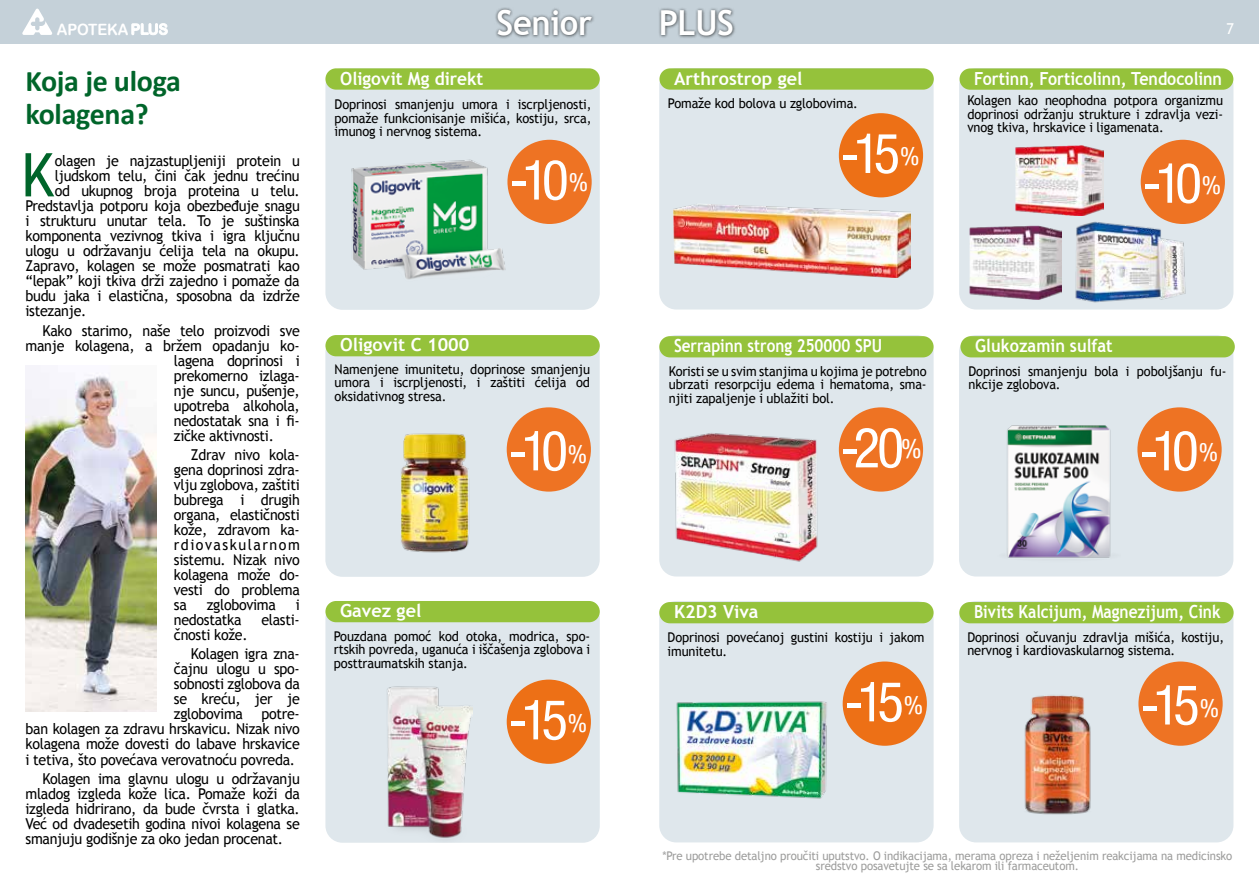
<style>
.page{position:relative;width:1259px;height:885px;background:#fff}
.page>*{position:absolute;margin:0;border:0;box-sizing:border-box;transform-origin:0 0}
.t1{font:60.3px "Trebuchet MS";color:#00652a;scale:.95 1}
.t2{font:condensed 55.5px "Helvetica Neue LT Pro";letter-spacing:-.12em;color:#fff}
.t3{font:700 34.5px "Trebuchet MS";letter-spacing:-.01em;color:#fff;scale:.95 1}
.t4{font:700 30px/33px "Calibri";letter-spacing:-.01em;color:#00652a}
.t5{font:700 18px "Trebuchet MS";color:#fff}
.t6{font:700 18px "Trebuchet MS";color:#fff;scale:.89 1}
.t7{font:700 18px "Trebuchet MS";color:#fff;scale:.86 1}
.t8{font:700 18px "Trebuchet MS";color:#fff;scale:.85 1}
.t9{font:700 18px "Trebuchet MS";color:#fff;scale:.91 1}
.t10{font:700 18px "Trebuchet MS";color:#fff;scale:.96 1}
.t11{font:15.6px "Arial Rounded MT Bold";letter-spacing:-.01em;color:#fff;scale:.95 1}
.t12{font:15px/15px "Trebuchet MS";letter-spacing:-.02em;color:#000;text-align:justify;scale:.95 1}
.t13{font:15px "Trebuchet MS";color:#fff;scale:.95 1}
.t14{font:13.5px/13.5px "Trebuchet MS";letter-spacing:-.01em;color:#000;text-align:justify;scale:.95 1}
.t15{font:12px/10.5px "Trebuchet MS";letter-spacing:-.01em;color:#9d9d9c;text-align:center;scale:.95 1}
.s1{font-size:25.5px}
</style>
<div class="page">
<div style="left:629px;top:0;width:630px;height:44px;background:#c5d1d9"></div>
<div style="left:0;top:0;width:629px;height:44px;background:#c5d1d9"></div>
<svg style="left:22px;top:9px;width:30px;height:26px"></svg>
<div style="left:659px;top:68px;width:274px;height:241px;background:#dfe7ec;border-radius:17px"></div>
<div style="left:959px;top:68px;width:274px;height:241px;background:#dfe7ec;border-radius:17px"></div>
<div style="left:659px;top:335px;width:274px;height:241px;background:#dfe7ec;border-radius:17px"></div>
<div style="left:959px;top:335px;width:274px;height:241px;background:#dfe7ec;border-radius:17px"></div>
<div style="left:659px;top:601px;width:274px;height:241px;background:#dfe7ec;border-radius:17px"></div>
<div style="left:959px;top:601px;width:274px;height:241px;background:#dfe7ec;border-radius:17px"></div>
<svg style="left:131px;top:23px;width:37px;height:13px"></svg>
<div style="left:494px;top:6px;width:242px;height:33px;background:#000;opacity:.75"></div>
<div style="left:659px;top:602px;width:274px;height:21px;background:#95c23b;border-radius:11px"></div>
<div style="left:959px;top:602px;width:274px;height:21px;background:#95c23b;border-radius:11px"></div>
<div style="left:839px;top:407px;width:84px;height:84px;background:#ee7323;border-radius:50%"></div>
<div style="left:1137px;top:407px;width:84px;height:84px;background:#ee7323;border-radius:50%"></div>
<div style="left:960px;top:336px;width:274px;height:21px;background:#95c23b;border-radius:11px"></div>
<div style="left:659px;top:68px;width:275px;height:22px;background:#95c23b;border-radius:11px"></div>
<div style="left:659px;top:336px;width:274px;height:21px;background:#95c23b;border-radius:11px"></div>
<div style="left:1138px;top:661px;width:84px;height:84px;background:#ee7323;border-radius:50%"></div>
<img style="left:1015px;top:145px;width:88px;height:70px">
<img style="left:1075px;top:220px;width:115px;height:83px">
<img style="left:969px;top:226px;width:92px;height:73px">
<div style="left:325px;top:68px;width:275px;height:242px;background:#dfe7ec;border-radius:17px"></div>
<div style="left:325px;top:335px;width:275px;height:241px;background:#dfe7ec;border-radius:17px"></div>
<div style="left:325px;top:601px;width:275px;height:241px;background:#dfe7ec;border-radius:17px"></div>
<div style="left:325px;top:68px;width:275px;height:22px;background:#95c23b;border-radius:11px"></div>
<div style="left:325px;top:335px;width:275px;height:21px;background:#95c23b;border-radius:11px"></div>
<div style="left:325px;top:601px;width:275px;height:21px;background:#95c23b;border-radius:11px"></div>
<div style="left:507px;top:407px;width:84px;height:84px;background:#ee7323;border-radius:50%"></div>
<div style="left:839px;top:113px;width:84px;height:84px;background:#ed7016;border-radius:50%"></div>
<div style="left:507px;top:679px;width:84px;height:84px;background:#ed7016;border-radius:50%"></div>
<div style="left:959px;top:68px;width:274px;height:22px;background:#95c23b;border-radius:11px"></div>
<div style="left:1140px;top:140px;width:85px;height:84px;background:#ee7323;border-radius:50%"></div>
<img style="left:1007px;top:425px;width:104px;height:133px">
<img style="left:676px;top:701px;width:151px;height:98px">
<img style="left:387px;top:686px;width:86px;height:152px">
<img style="left:673px;top:204px;width:237px;height:74px">
<img style="left:1024px;top:695px;width:67px;height:120px">
<div style="left:507px;top:140px;width:84px;height:84px;background:#ee7323;border-radius:50%"></div>
<div style="left:842px;top:661px;width:85px;height:84px;background:#ed7016;border-radius:50%"></div>
<img style="left:674px;top:433px;width:144px;height:129px">
<img style="left:351px;top:153px;width:182px;height:127px">
<img style="left:401px;top:433px;width:68px;height:120px">
<img style="left:26px;top:366px;width:131px;height:345px">
<p class="t11" style="left:57px;top:20px;width:77px">APOTEKA</p>
<h3 class="t4" style="left:26px;top:63px;width:157px">Koja je uloga kolagena?</h3>
<h1 class="t1" style="left:21px;top:139px;width:36px">K</h1>
<p class="t12" style="left:55px;top:154px;width:259px">olagen je najzastupljeniji protein u</p>
<p class="t12" style="left:55px;top:169px;width:259px">ljudskom telu, čini čak jednu trećinu</p>
<p class="t12" style="left:55px;top:184px;width:259px">od ukupnog broja proteina u telu.</p>
<p class="t12" style="left:26px;top:199px;width:290px">Predstavlja potporu koja obezbeđuje snagu</p>
<p class="t12" style="left:26px;top:214px;width:290px">i strukturu unutar tela. To je suštinska</p>
<p class="t12" style="left:26px;top:229px;width:290px">komponenta vezivnog tkiva i igra ključnu</p>
<p class="t12" style="left:26px;top:244px;width:290px">ulogu u održavanju ćelija tela na okupu.</p>
<p class="t12" style="left:26px;top:259px;width:290px">Zapravo, kolagen se može posmatrati kao</p>
<p class="t12" style="left:26px;top:274px;width:290px">“lepak” koji tkiva drži zajedno i pomaže da</p>
<p class="t12" style="left:26px;top:289px;width:290px">budu jaka i elastična, sposobna da izdrže</p>
<p class="t12" style="left:26px;top:304px;width:66px">istezanje.</p>
<p class="t12" style="left:43px;top:323px;width:272px">Kako starimo, naše telo proizvodi sve</p>
<p class="t12" style="left:26px;top:338px;width:290px">manje kolagena, a bržem opadanju ko-</p>
<p class="t12" style="left:174px;top:353px;width:134px">lagena doprinosi i</p>
<p class="t12" style="left:174px;top:368px;width:134px">prekomerno izlaga-</p>
<p class="t12" style="left:174px;top:383px;width:134px">nje suncu, pušenje,</p>
<p class="t12" style="left:174px;top:398px;width:134px">upotreba alkohola,</p>
<p class="t12" style="left:174px;top:413px;width:134px">nedostatak sna i fi-</p>
<p class="t12" style="left:174px;top:428px;width:107px">zičke aktivnosti.</p>
<p class="t12" style="left:174px;top:447px;width:134px;text-indent:17px">Zdrav nivo kola&shy;gena doprinosi zdra&shy;vlju zglobova, zaštiti bubrega i drugih organa, elastičnosti kože, zdravom ka&shy;rdiovaskularnom sistemu. Nizak nivo kolagena može do&shy;vesti do problema sa</p>
<p class="t12" style="left:207px;top:597px;width:74px">zglobovima</p>
<p class="t12" style="left:296px;top:597px;width:6px">i</p>
<p class="t12" style="left:174px;top:612px;width:73px">nedostatka</p>
<p class="t12" style="left:261px;top:612px;width:42px">elasti-</p>
<p class="t12" style="left:191px;top:625px;width:116px;line-height:19.2px;text-indent:-17px">čnosti kože.<br>Kolagen igra zna-</p>
<p class="t12" style="left:174px;top:661px;width:134px">čajnu ulogu u spo-</p>
<p class="t12" style="left:174px;top:676px;width:134px">sobnosti zglobova da</p>
<p class="t12" style="left:174px;top:691px;width:134px">se kreću, jer je</p>
<p class="t12" style="left:174px;top:706px;width:134px">zglobovima potre-</p>
<p class="t12" style="left:26px;top:721px;width:290px">ban kolagen za zdravu hrskavicu. Nizak nivo</p>
<p class="t12" style="left:26px;top:736px;width:290px">kolagena može dovesti do labave hrskavice</p>
<p class="t12" style="left:26px;top:751px;width:285px">i tetiva, što povećava verovatnoću povreda.</p>
<p class="t12" style="left:26px;top:771px;width:290px;text-indent:17px">Kolagen ima glavnu ulogu u održavanju mladog izgleda kože lica. Pomaže koži da izgleda hidrirano, da bude čvrsta i glatka.<br>Već od dvadesetih godina nivoi kolagena se smanjuju godišnje za oko jedan procenat.</p>
<h3 class="t3" style="left:496px;top:1px;width:102px">Senior</h3>
<h3 class="t3" style="left:658px;top:1px;width:81px">PLUS</h3>
<p class="t13" style="left:1226px;top:19px;width:9px">7</p>
<p class="t10" style="left:340px;top:67px;width:151px">Oligovit Mg direkt</p>
<p class="t5" style="left:674px;top:67px;width:130px">Arthrostrop gel</p>
<p class="t6" style="left:974px;top:67px;width:280px">Fortinn, Forticolinn, Tendocolinn</p>
<p class="t14" style="left:335px;top:98px;width:272px">Doprinosi smanjenju umora i iscrpljenosti, pomaže funkcionisanje mišića, kostiju, srca, imunog i nervnog sistema.</p>
<h2 class="t2" style="left:509px;top:148px;width:80px">-10<sup>%</sup></h2>
<p class="t14" style="left:668px;top:97px;width:201px">Pomaže kod bolova u zglobovima.</p>
<h2 class="t2" style="left:840px;top:121px;width:80px">-15 <span class="s1">%</span></h2>
<p class="t14" style="left:967px;top:94px;width:271px">Kolagen kao neophodna potpora organizmu doprinosi održanju strukture i zdravlja vezi&shy;vnog tkiva, hrskavice i ligamenata.</p>
<h2 class="t2" style="left:1142px;top:151px;width:80px">-10<sup>%</sup></h2>
<p class="t5" style="left:340px;top:333px;width:131px">Oligovit C 1000</p>
<p class="t8" style="left:674px;top:335px;width:246px">Serrapinn strong 250000 SPU</p>
<p class="t9" style="left:975px;top:335px;width:153px">Glukozamin sulfat</p>
<p class="t14" style="left:335px;top:362px;width:270px">Namenjene imunitetu, doprinose smanjenju umora i iscrpljenosti, i zaštiti ćelija od oksidativnog stresa.</p>
<h2 class="t2" style="left:508px;top:418px;width:80px">-10 <span class="s1">%</span></h2>
<p class="t5" style="left:340px;top:599px;width:83px">Gavez gel</p>
<p class="t14" style="left:334px;top:629px;width:271px">Pouzdana pomoć kod otoka, modrica, spo&shy;rtskih povreda, uganuća i iščašenja zglobova i posttraumatskih stanja.</p>
<h2 class="t2" style="left:508px;top:687px;width:80px">-15 <span class="s1">%</span></h2>
<p class="t14" style="left:669px;top:364px;width:273px">Koristi se u svim stanjima u kojima je potrebno ubrzati resorpciju edema i hematoma, sma&shy;njiti zapaljenje i ublažiti bol.</p>
<p class="t14" style="left:968px;top:364px;width:273px">Doprinosi smanjenju bola i poboljšanju fu&shy;nkcije zglobova.</p>
<h2 class="t2" style="left:840px;top:415px;width:83px">-20<sup>%</sup></h2>
<h2 class="t2" style="left:1139px;top:418px;width:80px">-10<sup>%</sup></h2>
<p class="t5" style="left:674px;top:600px;width:86px">K2D3 Viva</p>
<p class="t7" style="left:974px;top:600px;width:288px">Bivits Kalcijum, Magnezijum, Cink</p>
<p class="t14" style="left:667px;top:630px;width:272px">Doprinosi povećanoj gustini kostiju i jakom imunitetu.</p>
<h2 class="t2" style="left:844px;top:669px;width:80px">-15 <span class="s1">%</span></h2>
<p class="t14" style="left:967px;top:630px;width:272px">Doprinosi očuvanju zdravlja mišića, kostiju, nervnog i kardiovaskularnog sistema.</p>
<h2 class="t2" style="left:1140px;top:672px;width:80px">-15 <span class="s1">%</span></h2>
<p class="t15" style="left:662px;top:850px;width:601px">*Pre upotrebe detaljno proučiti uputstvo. O indikacijama, merama opreza i neželjenim reakcijama na medicinsko sredstvo posavetujte se sa lekarom ili farmaceutom.</p>
</div>
